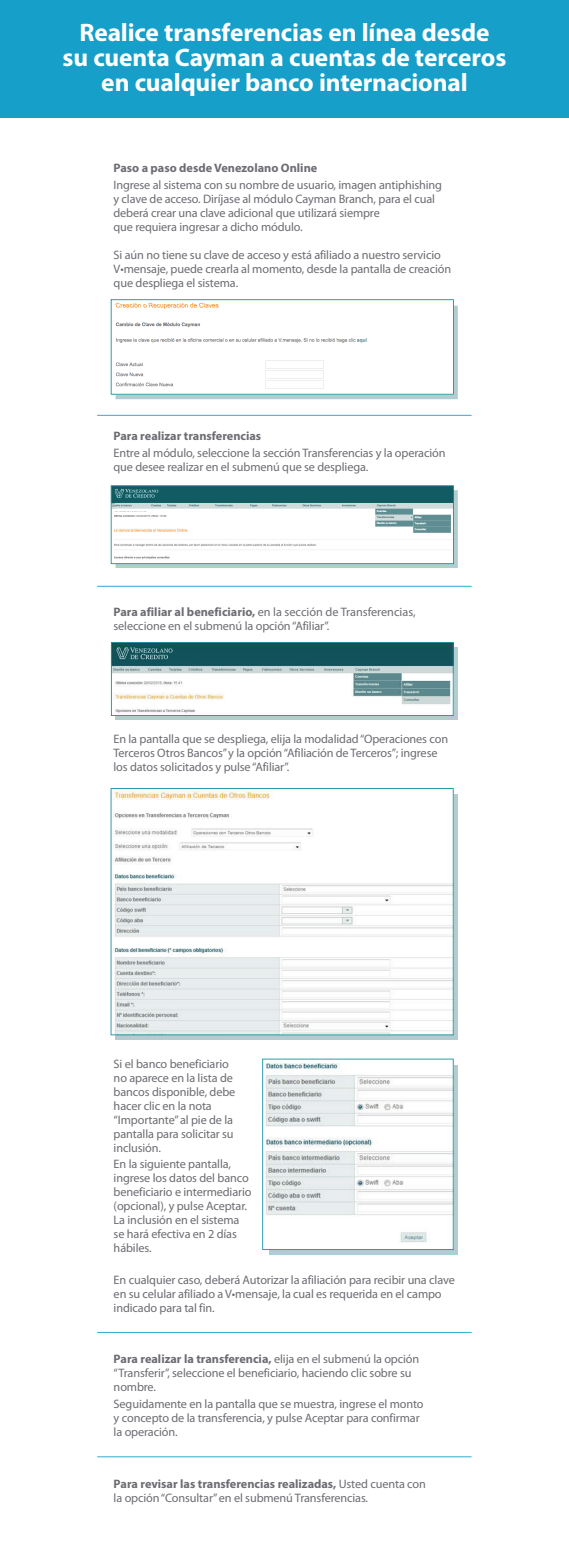
<style>
.page{position:relative;width:569px;height:1567px;background:#fff}
.page>*{position:absolute;margin:0;border:0;box-sizing:border-box;transform-origin:0 0}
.t1{font:700 25.38px/25.4px "Myriad Pro";letter-spacing:-.005em;color:#fff;text-align:center}
.t2{font:12.25px/14px "Myriad Pro";letter-spacing:-.01em;color:#6c6c73}
.t3{font:700 12.25px "Myriad Pro";color:#6c6c73}
.s1{font-weight:700}
</style>
<div class="page">
<div style="left:0;top:0;width:569px;height:117px;background:#159fc9"></div>
<hr style="left:97px;top:415px;width:375px;height:1px;background:#159fc9">
<hr style="left:97px;top:586px;width:375px;height:1px;background:#159fc9">
<hr style="left:97px;top:1332px;width:375px;height:1px;background:#159fc9">
<hr style="left:97px;top:1456px;width:375px;height:1px;background:#159fc9">
<svg style="left:111px;top:485px;width:347px;height:83px"></svg>
<div style="left:116px;top:647px;width:342px;height:73px;background:#b1cdd0"></div>
<svg style="left:111px;top:642px;width:342px;height:74px;background:#9ab6b9"></svg>
<div style="left:114px;top:674px;width:62px;height:6px;background:#fff"></div>
<div style="left:116px;top:794px;width:342px;height:246px;background:linear-gradient(to right,#b1cdd0,#b1cdd0)"></div>
<svg style="left:111px;top:788px;width:342px;height:247px"></svg>
<div style="left:270px;top:1064px;width:188px;height:190px;background:#b1cdd0"></div>
<svg style="left:262px;top:1058px;width:191px;height:192px;background:#ebefef"></svg>
<svg style="left:111px;top:299px;width:347px;height:100px"></svg>
<h1 class="t1" style="left:63px;top:18px;width:445px">Realice transferencias en línea desde<br>su cuenta Cayman a cuentas de terceros en cualquier banco internacional</h1>
<p class="t3" style="left:113px;top:160px;width:205px">Paso a paso desde Venezolano Online</p>
<p class="t2" style="left:113px;top:178px;width:330px">Ingrese al sistema con su nombre de usuario, imagen antiphishing y clave de acceso. Diríjase al módulo Cayman Branch, para el cual deberá crear una clave adicional que utilizará siempre<br>que requiera ingresar a dicho módulo.</p>
<p class="t2" style="left:114px;top:247px;width:339px">Si aún no tiene su clave de acceso y está afiliado a nuestro servicio<br>V•mensaje, puede crearla al momento, desde la pantalla de creación que despliega el sistema.</p>
<p class="t3" style="left:113px;top:428px;width:149px">Para realizar transferencias</p>
<p class="t2" style="left:113px;top:446px;width:333px">Entre al módulo, seleccione la sección Transferencias y la operación que desee realizar en el submenú que se despliega.</p>
<p class="t2" style="left:113px;top:605px;width:304px"><span class="s1">Para afiliar al beneficiario,</span> en la sección de Transferencias, seleccione en el submenú la opción “Afiliar”.</p>
<p class="t2" style="left:113px;top:731px;width:336px">En la pantalla que se despliega, elija la modalidad “Operaciones con<br>Terceros Otros Bancos” y la opción “Afiliación de Terceros”; ingrese los datos solicitados y pulse “Afiliar”.</p>
<p class="t2" style="left:114px;top:1056px;width:123px">Si el banco beneficiario no aparece en la lista de bancos disponible, debe hacer clic en la nota “Importante” al pie de la pantalla para solicitar su inclusión.</p>
<p class="t2" style="left:114px;top:1157px;width:139px">En la siguiente pantalla, ingrese los datos del banco beneficiario e intermediario (opcional), y pulse Aceptar.<br>La inclusión en el sistema se hará efectiva en 2 días hábiles.</p>
<p class="t2" style="left:114px;top:1273px;width:343px">En cualquier caso, deberá Autorizar la afiliación para recibir una clave en su celular afiliado a V•mensaje, la cual es requerida en el campo indicado para tal fin.</p>
<p class="t2" style="left:114px;top:1351px;width:307px"><span class="s1">Para realizar la transferencia,</span> elija en el submenú la opción “Transferir”, seleccione el beneficiario, haciendo clic sobre su nombre.</p>
<p class="t2" style="left:114px;top:1396px;width:311px">Seguidamente en la pantalla que se muestra, ingrese el monto y concepto de la transferencia, y pulse Aceptar para confirmar la operación.</p>
<p class="t2" style="left:114px;top:1476px;width:314px"><span class="s1">Para revisar las transferencias realizadas,</span> Usted cuenta con la opción “Consultar” en el submenú Transferencias.</p>
</div>
